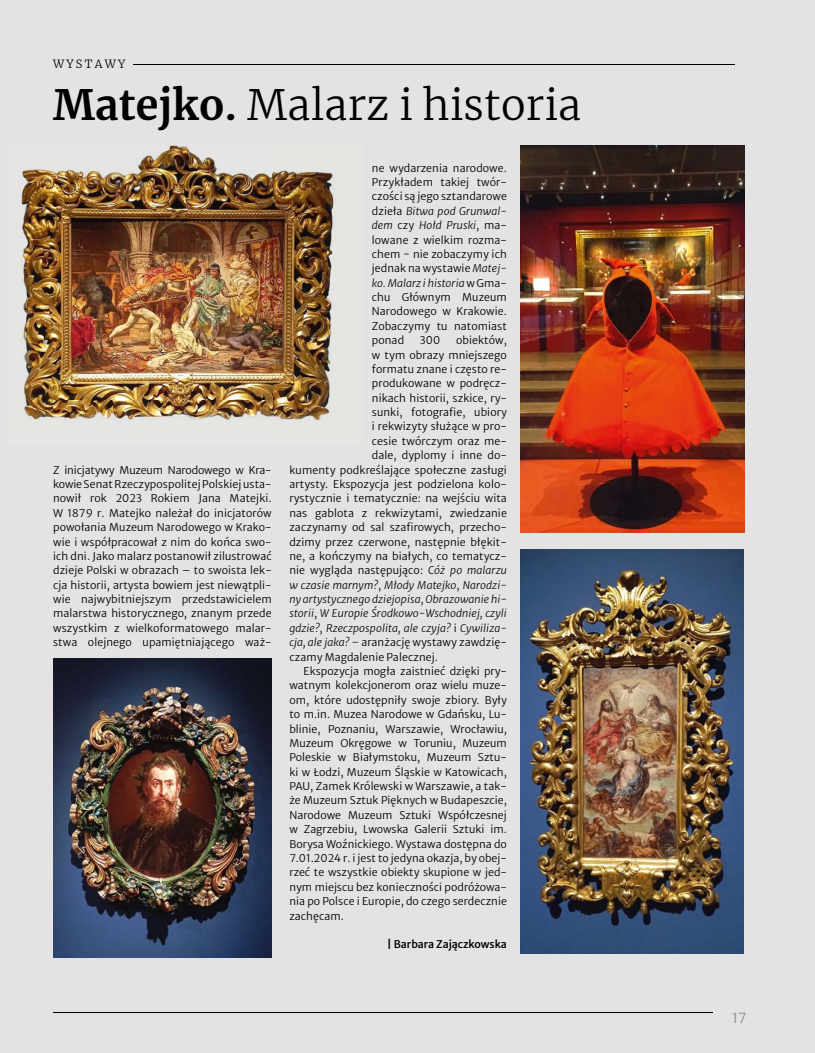
<style>
.page{position:relative;width:815px;height:1053px;background:#fff}
.page>*{position:absolute;margin:0;border:0;box-sizing:border-box;transform-origin:0 0}
.t1{font:300 41.25px "Merriweather";letter-spacing:.005em;color:#000}
.t2{font:300 13.75px "Merriweather Sans";color:#8d8c8c}
.t3{font:300 11.25px "Merriweather";letter-spacing:.2em;color:#000}
.t4{font:300 10.62px/14.4px "Merriweather Sans";letter-spacing:.005em;color:#000;text-align:justify}
.t5{font:italic 300 10.62px "Merriweather Sans";letter-spacing:.01em;color:#000}
.t6{font:500 10.62px "Merriweather Sans";color:#000}
.s1{font-weight:700}
.s2{font-style:italic}
.s3{font-style:normal}
</style>
<div class="page">
<div style="left:0;top:0;width:815px;height:1052px;background:#e3e3e3"></div>
<hr style="left:133px;top:64px;width:601px;height:1px;background:#000">
<hr style="left:53px;top:1011px;width:659px;height:1px;background:#000">
<img style="left:521px;top:146px;width:223px;height:386px">
<img style="left:53px;top:658px;width:219px;height:299px">
<img style="left:521px;top:549px;width:223px;height:404px">
<img style="left:21px;top:144px;width:313px;height:277px">
<p class="t3" style="left:53px;top:57px;width:74px">WYSTAWY</p>
<h1 class="t1" style="left:53px;top:79px;width:530px"><span class="s1">Matejko.</span> Malarz i historia</h1>
<p class="t4" style="left:53px;top:462px;width:220px">Z inicjatywy Muzeum Narodowego w Kra&shy;kowie Senat Rzeczypospolitej Polskiej usta&shy;nowił rok 2023 Rokiem Jana Matejki.<br>W 1879 r. Matejko należał do inicjatorów powołania Muzeum Narodowego w Krako&shy;wie i współpracował z nim do końca swo&shy;ich dni. Jako malarz postanowił zilustrować dzieje Polski w obrazach – to swoista lek&shy;cja historii, artysta bowiem jest niewątpli&shy;wie najwybitniejszym przedstawicielem malarstwa historycznego, znanym przede wszystkim z wielkoformatowego malar&shy;stwa olejnego upamiętniającego waż-</p>
<p class="t4" style="left:372px;top:161px;width:137px">ne wydarzenia narodowe.<br>Przykładem takiej twór&shy;czości są jego sztandarowe dzieła <span class="s2">Bitwa pod Grunwal&shy;dem</span> czy <span class="s2">Hołd Pruski</span>, ma&shy;lowane z wielkim rozma&shy;chem − nie zobaczymy ich jednak na wystawie <span class="s2">Matej&shy;ko. Malarz i historia</span> w Gma&shy;chu Głównym Muzeum Narodowego w Krakowie.<br>Zobaczymy tu natomiast ponad</p>
<p class="t4" style="left:420px;top:333px;width:22px">300</p>
<p class="t4" style="left:456px;top:333px;width:52px">obiektów,</p>
<p class="t4" style="left:372px;top:347px;width:137px">w tym obrazy mniejszego</p>
<p class="t4" style="left:372px;top:362px;width:137px">formatu znane i często re-</p>
<p class="t4" style="left:372px;top:376px;width:137px">produkowane w podręcz-</p>
<p class="t4" style="left:372px;top:391px;width:137px">nikach historii, szkice, ry-</p>
<p class="t4" style="left:372px;top:405px;width:137px">sunki, fotografie, ubiory</p>
<p class="t4" style="left:372px;top:419px;width:137px">i rekwizyty służące w pro-</p>
<p class="t4" style="left:372px;top:434px;width:137px">cesie twórczym oraz me-</p>
<p class="t4" style="left:372px;top:448px;width:137px">dale, dyplomy i inne do-</p>
<p class="t4" style="left:289px;top:462px;width:219px">kumenty podkreślające społeczne zasługi</p>
<p class="t4" style="left:289px;top:477px;width:219px">artysty. Ekspozycja jest podzielona kolo-</p>
<p class="t4" style="left:289px;top:491px;width:219px">rystycznie i tematycznie: na wejściu wita</p>
<p class="t4" style="left:289px;top:506px;width:219px">nas gablota z rekwizytami, zwiedzanie</p>
<p class="t4" style="left:289px;top:520px;width:219px">zaczynamy od sal szafirowych, przecho-</p>
<p class="t4" style="left:289px;top:534px;width:219px">dzimy przez czerwone, następnie błękit-</p>
<p class="t4" style="left:289px;top:549px;width:219px">ne, a kończymy na białych, co tematycz-</p>
<p class="t4" style="left:289px;top:563px;width:219px">nie wygląda następująco: <span class="s2">Cóż po malarzu</span></p>
<p class="t5" style="left:289px;top:578px;width:219px">w czasie marnym?<span class="s3">,</span> Młody Matejko<span class="s3">,</span> Narodzi-</p>
<p class="t5" style="left:289px;top:592px;width:219px">ny artystycznego dziejopisa<span class="s3">,</span> Obrazowanie hi-</p>
<p class="t5" style="left:289px;top:607px;width:219px">storii<span class="s3">,</span> W Europie Środkowo-Wschodniej, czyli</p>
<p class="t5" style="left:289px;top:621px;width:219px">gdzie?<span class="s3">,</span> Rzeczpospolita, ale czyja? <span class="s3">i</span> Cywiliza-</p>
<p class="t4" style="left:289px;top:635px;width:219px"><span class="s2">cja, ale jaka? –</span> aranżację wystawy zawdzię-</p>
<p class="t4" style="left:289px;top:649px;width:150px">czamy Magdalenie Palecznej.</p>
<p class="t4" style="left:304px;top:664px;width:205px">Ekspozycja mogła zaistnieć dzięki pry-</p>
<p class="t4" style="left:289px;top:678px;width:219px">watnym kolekcjonerom oraz wielu muze-</p>
<p class="t4" style="left:289px;top:692px;width:219px">om, które udostępniły swoje zbiory. Były</p>
<p class="t4" style="left:289px;top:707px;width:219px">to m.in. Muzea Narodowe w Gdańsku, Lu-</p>
<p class="t4" style="left:289px;top:721px;width:219px">blinie, Poznaniu, Warszawie, Wrocławiu,</p>
<p class="t4" style="left:289px;top:736px;width:219px">Muzeum Okręgowe w Toruniu, Muzeum</p>
<p class="t4" style="left:289px;top:750px;width:219px">Poleskie w Białymstoku, Muzeum Sztu-</p>
<p class="t4" style="left:289px;top:764px;width:219px">ki w Łodzi, Muzeum Śląskie w Katowicach,</p>
<p class="t4" style="left:289px;top:779px;width:219px">PAU, Zamek Królewski w Warszawie, a tak-</p>
<p class="t4" style="left:289px;top:793px;width:219px">że Muzeum Sztuk Pięknych w Budapeszcie,</p>
<p class="t4" style="left:289px;top:807px;width:219px">Narodowe Muzeum Sztuki Współczesnej</p>
<p class="t4" style="left:289px;top:822px;width:219px">w Zagrzebiu, Lwowska Galerii Sztuki im.</p>
<p class="t4" style="left:289px;top:836px;width:219px">Borysa Woźnickiego. Wystawa dostępna do</p>
<p class="t4" style="left:289px;top:851px;width:219px">7.01.2024 r. i jest to jedyna okazja, by obej-</p>
<p class="t4" style="left:289px;top:865px;width:219px">rzeć te wszystkie obiekty skupione w jed-</p>
<p class="t4" style="left:289px;top:879px;width:219px">nym miejscu bez konieczności podróżowa-</p>
<p class="t4" style="left:289px;top:894px;width:219px">nia po Polsce i Europie, do czego serdecznie</p>
<p class="t4" style="left:289px;top:908px;width:56px">zachęcam.</p>
<p class="t6" style="left:387px;top:937px;width:121px"><span class="s1">|</span> Barbara Zajączkowska</p>
<p class="t2" style="left:732px;top:1008px;width:16px">17</p>
</div>
